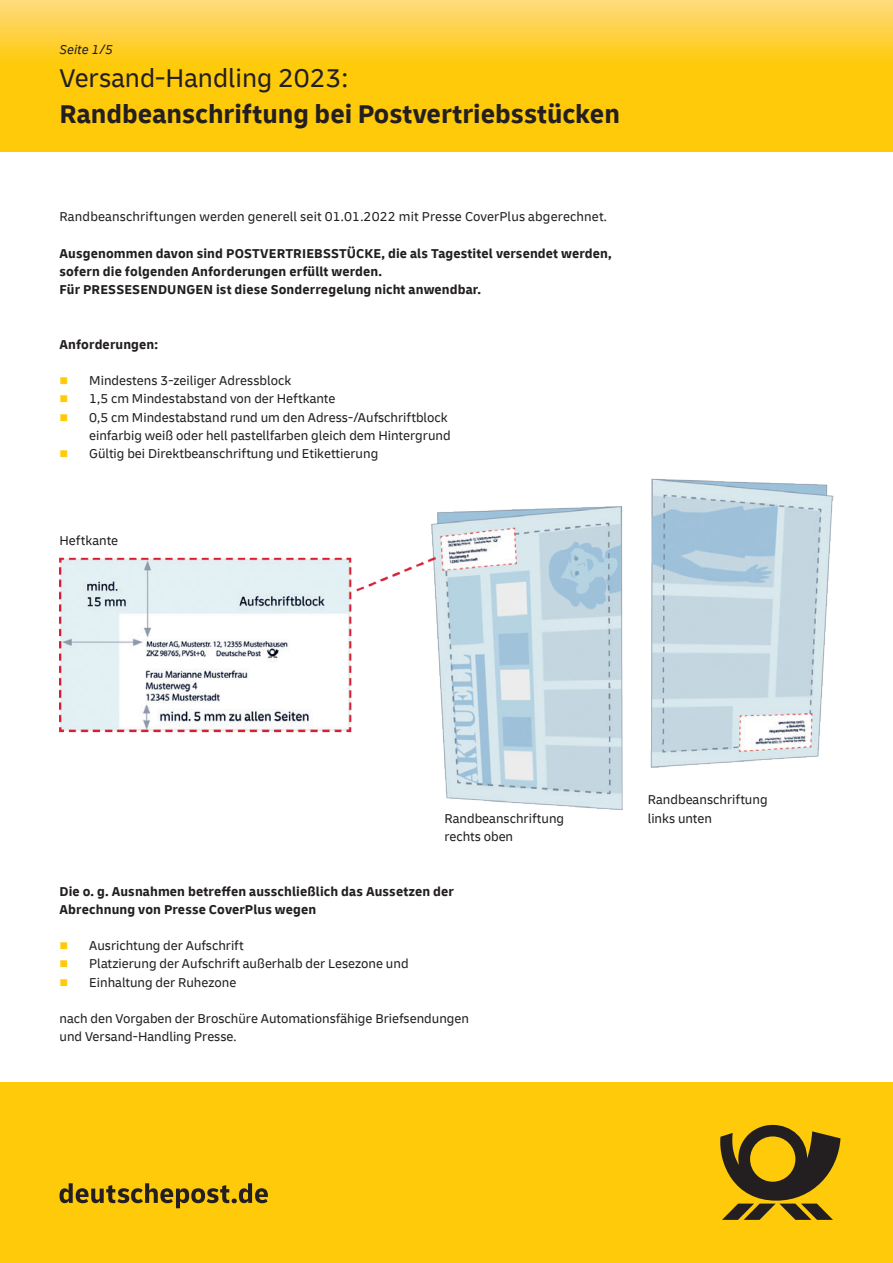
<style>
.page{position:relative;width:893px;height:1263px;background:#fff}
.page>*{position:absolute;margin:0;border:0;box-sizing:border-box;transform-origin:0 0}
.t1{font:700 27px "Delivery";color:#231f20}
.t2{font:27px "Delivery";color:#231f20}
.t3{font:13.5px/18.1px "Delivery";color:#231f20}
.t4{font:700 13.5px/18.3px "Delivery";letter-spacing:.01em;color:#231f20}
.t5{font:italic 13.5px "Delivery";color:#231f20}
.s1{color:#feca0a}
</style>
<div class="page">
<svg style="left:0;top:0;width:893px;height:152px;background:#fecd22"></svg>
<div style="left:0;top:1083px;width:893px;height:180px;background:#feca0a"></div>
<svg style="left:60px;top:1183px;width:208px;height:25px"></svg>
<svg style="left:720px;top:1125px;width:120px;height:95px"></svg>
<img style="left:60px;top:478px;width:773px;height:331px">
<p class="t5" style="left:60px;top:40px;width:55px">Seite 1/5</p>
<h1 class="t2" style="left:60px;top:62px;width:290px">Versand-Handling 2023:</h1>
<h1 class="t1" style="left:60px;top:97px;width:562px">Randbeanschriftung bei Postvertriebsstücken</h1>
<p class="t3" style="left:60px;top:207px;width:549px">Randbeanschriftungen werden generell seit 01.01.2022 mit Presse CoverPlus abgerechnet.</p>
<p class="t4" style="left:60px;top:244px;width:554px">Ausgenommen davon sind POSTVERTRIEBSSTÜCKE, die als Tagestitel versendet werden, sofern die folgenden Anforderungen erfüllt werden.<br>Für PRESSESENDUNGEN ist diese Sonderregelung nicht anwendbar.</p>
<p class="t4" style="left:60px;top:335px;width:100px">Anforderungen:</p>
<p class="t3" style="left:60px;top:372px;width:233px"><span class="s1">■</span> Mindestens 3-zeiliger Adressblock</p>
<p class="t3" style="left:60px;top:390px;width:278px"><span class="s1">■</span> 1,5 cm Mindestabstand von der Heftkante</p>
<p class="t3" style="left:60px;top:408px;width:393px;text-align:right"><span class="s1">■</span> 0,5 cm Mindestabstand rund um den Adress-/Aufschriftblock einfarbig weiß oder hell pastellfarben gleich dem Hintergrund</p>
<p class="t3" style="left:60px;top:444px;width:320px"><span class="s1">■</span> Gültig bei Direktbeanschriftung und Etikettierung</p>
<p class="t3" style="left:60px;top:532px;width:60px">Heftkante</p>
<p class="t3" style="left:444px;top:809px;width:121px">Randbeanschriftung rechts oben</p>
<p class="t4" style="left:60px;top:882px;width:396px">Die o. g. Ausnahmen betreffen ausschließlich das Aussetzen der<br>Abrechnung von Presse CoverPlus wegen</p>
<p class="t3" style="left:60px;top:936px;width:186px"><span class="s1">■</span> Ausrichtung der Aufschrift</p>
<p class="t3" style="left:60px;top:955px;width:351px"><span class="s1">■</span> Platzierung der Aufschrift außerhalb der Lesezone und</p>
<p class="t3" style="left:60px;top:973px;width:178px"><span class="s1">■</span> Einhaltung der Ruhezone</p>
<p class="t3" style="left:60px;top:1009px;width:411px">nach den Vorgaben der Broschüre Automationsfähige Briefsendungen und Versand-Handling Presse.</p>
<p class="t3" style="left:648px;top:791px;width:121px">Randbeanschriftung links unten</p>
</div>
